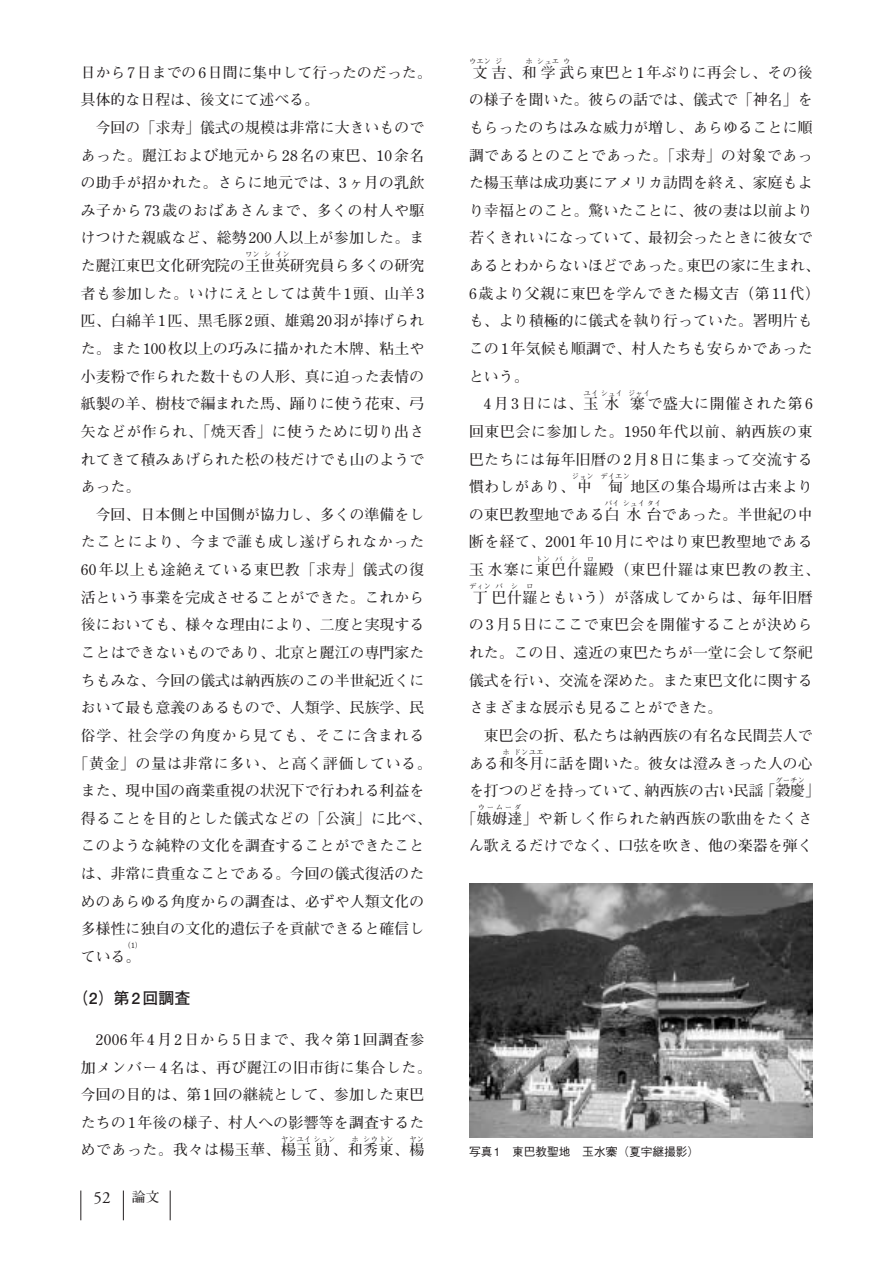
<style>
.page{position:relative;width:893px;height:1263px;background:#fff}
.page>*{position:absolute;margin:0;border:0;box-sizing:border-box;transform-origin:0 0}
.t1{font:16.95px "Adobe Garamond";color:#231f20}
.t2{font:700 15.9px "Futo Go B101";color:#231f20}
.t3{font:700 14.85px/27.6px "Futo Min A101";letter-spacing:.005em;color:#231f20;text-align:justify}
.t4{font:700 14.85px/27.6px "Futo Min A101";letter-spacing:.035em;color:#231f20;text-align:center}
.t5{font:700 14.85px "Futo Min A101";letter-spacing:.025em;color:#231f20}
.t6{font:700 14.85px/27.6px "Futo Min A101";letter-spacing:.03em;color:#231f20}
.t7{font:700 14.85px "Futo Min A101";letter-spacing:.05em;color:#231f20}
.t8{font:700 14.85px "Futo Min A101";letter-spacing:.045em;color:#231f20}
.t9{font:500 11.7px "Gothic BBB";color:#231f20}
.t10{font:700 7.5px "Futo Min A101";color:#231f20}
.s1{color:#fff}
.s2{font-family:"Futo Min A101";font-weight:700;font-size:13.8px}
</style>
<div class="page">
<svg style="left:81px;top:1191px;width:1px;height:29px"></svg>
<svg style="left:123px;top:1191px;width:1px;height:29px"></svg>
<svg style="left:170px;top:1191px;width:1px;height:29px"></svg>
<img style="left:469px;top:884px;width:343px;height:254px">
<svg style="left:316px;top:1143px;width:13px;height:13px"></svg>
<p class="t3" style="left:81px;top:60px;width:352px">日から 7 日までの 6 日間に集中して行ったのだった。具体的な日程は、後文にて述べる。</p>
<p class="t3" style="left:81px;top:116px;width:345px;text-indent:15px">今回の「求寿」儀式の規模は非常に大きいものであった。麗江および地元から 28名の東巴、10余名の助手が招かれた。さらに地元では、3 ヶ月の乳飲み子から73歳のおばあさんまで、多くの村人や駆けつけた親戚など、総勢 200人以上が参加した。また麗江東巴文化研究院の王世英研究員ら多くの研究</p>
<p class="t10" style="left:245px;top:252px;width:16px">ワン</p>
<p class="t10" style="left:264px;top:252px;width:9px">シ</p>
<p class="t10" style="left:275px;top:252px;width:16px">イン</p>
<p class="t3" style="left:81px;top:281px;width:345px">者も参加した。いけにえとしては黄牛1頭、山羊3匹、白綿羊 1 匹、黒毛豚 2 頭、雄鶏 20羽が捧げられた。また 100枚以上の巧みに描かれた木牌、粘土や小麦粉で作られた数十もの人形、真に迫った表情の紙製の羊、樹枝で編まれた馬、踊りに使う花束、弓矢などが作られ、「焼天香」に使うために切り出されてきて積みあげられた松の枝だけでも山のようであった。</p>
<p class="t3" style="left:96px;top:503px;width:330px">今回、日本側と中国側が協力し、多くの準備をし</p>
<p class="t7" style="left:81px;top:537px;width:345px">たことにより、今まで誰も成し遂げられなかった</p>
<p class="t8" style="left:81px;top:564px;width:345px">60年以上も途絶えている東巴教「求寿」儀式の復</p>
<p class="t3" style="left:81px;top:585px;width:345px">活という事業を完成させることができた。これから</p>
<p class="t3" style="left:81px;top:613px;width:345px">後においても、様々な理由により、二度と実現する</p>
<p class="t3" style="left:81px;top:641px;width:345px">ことはできないものであり、北京と麗江の専門家た</p>
<p class="t3" style="left:81px;top:668px;width:345px">ちもみな、今回の儀式は納西族のこの半世紀近くに</p>
<p class="t3" style="left:81px;top:696px;width:345px">おいて最も意義のあるもので、人類学、民族学、民</p>
<p class="t7" style="left:81px;top:730px;width:345px">俗学、社会学の角度から見ても、そこに含まれる</p>
<p class="t7" style="left:73px;top:758px;width:360px">「黄金」の量は非常に多い、と高く評価している。</p>
<p class="t3" style="left:81px;top:779px;width:345px">また、現中国の商業重視の状況下で行われる利益を</p>
<p class="t5" style="left:81px;top:813px;width:352px">得ることを目的とした儀式などの「公演」に比べ、</p>
<p class="t3" style="left:81px;top:834px;width:345px">このような純粋の文化を調査することができたこと</p>
<p class="t3" style="left:81px;top:862px;width:345px">は、非常に貴重なことである。今回の儀式復活のた</p>
<p class="t3" style="left:81px;top:889px;width:345px">めのあらゆる角度からの調査は、必ずや人類文化の</p>
<p class="t3" style="left:81px;top:917px;width:345px">多様性に独自の文化的遺伝子を貢献できると確信し</p>
<p class="t3" style="left:81px;top:945px;width:61px">ている。</p>
<p class="t10" style="left:124px;top:943px;width:20px">（1）</p>
<p class="t2" style="left:73px;top:992px;width:119px">（2）第 2回調査</p>
<p class="t4" style="left:81px;top:1028px;width:352px">2006年 4月 2日から5日まで、我々第1回調査参<br>加メンバー4名は、再び麗江の旧市街に集合した。今回の目的は、第 1回の継続として、参加した東巴たちの 1 年後の様子、村人への影響等を調査するためであった。我々は楊玉華、楊玉<span class="s1">〓</span>、和秀東、楊</p>
<p class="t10" style="left:281px;top:1136px;width:56px">ヤンユイシュン</p>
<p class="t10" style="left:351px;top:1136px;width:9px">ホ</p>
<p class="t10" style="left:363px;top:1136px;width:32px">シウトン</p>
<p class="t10" style="left:409px;top:1136px;width:16px">ヤン</p>
<p class="t1" style="left:94px;top:1191px;width:67px">52 <span class="s2">論文</span></p>
<p class="t10" style="left:469px;top:59px;width:24px">ウエン</p>
<p class="t10" style="left:495px;top:59px;width:9px">ジ</p>
<p class="t10" style="left:525px;top:59px;width:9px">ホ</p>
<p class="t10" style="left:537px;top:59px;width:24px">シュエ</p>
<p class="t10" style="left:563px;top:59px;width:9px">ウ</p>
<p class="t3" style="left:469px;top:88px;width:345px">の様子を聞いた。彼らの話では、儀式で「神名」を</p>
<p class="t3" style="left:469px;top:116px;width:345px">もらったのちはみな威力が増し、あらゆることに順</p>
<p class="t5" style="left:469px;top:150px;width:345px">調であるとのことであった。「求寿」の対象であっ</p>
<p class="t3" style="left:469px;top:171px;width:345px">た楊玉華は成功裏にアメリカ訪問を終え、家庭もよ</p>
<p class="t3" style="left:469px;top:199px;width:345px">り幸福とのこと。驚いたことに、彼の妻は以前より</p>
<p class="t3" style="left:469px;top:226px;width:345px">若くきれいになっていて、最初会ったときに彼女で</p>
<p class="t3" style="left:469px;top:254px;width:352px">あるとわからないほどであった。東巴の家に生まれ、</p>
<p class="t6" style="left:469px;top:281px;width:352px">6歳より父親に東巴を学んできた楊文吉（第 11代）</p>
<p class="t3" style="left:469px;top:309px;width:345px">も、より積極的に儀式を執り行っていた。署明片も</p>
<p class="t3" style="left:469px;top:337px;width:345px">この1年気候も順調で、村人たちも安らかであった</p>
<p class="t3" style="left:469px;top:364px;width:61px">という。</p>
<p class="t3" style="left:484px;top:392px;width:137px">4 月 3 日には、玉水</p>
<p class="t3" style="left:472px;top:60px;width:341px">文吉、和学武ら東巴と 1 年ぶりに再会し、その後</p>
<p class="t10" style="left:628px;top:390px;width:24px">ジャイ</p>
<p class="t3" style="left:469px;top:420px;width:345px">回東巴会に参加した。1950年代以前、納西族の東巴たちには毎年旧暦の2月 8 日に集まって交流する慣わしがあり、中</p>
<p class="t10" style="left:583px;top:390px;width:41px">ユイシュイ</p>
<p class="t8" style="left:630px;top:399px;width:184px">寨で盛大に開催された第 6</p>
<p class="t10" style="left:600px;top:473px;width:31px">デイエン</p>
<p class="t10" style="left:571px;top:473px;width:24px">ジョン</p>
<p class="t3" style="left:630px;top:475px;width:184px">地区の集合場所は古来より</p>
<p class="t3" style="left:607px;top:475px;width:16px">甸</p>
<p class="t10" style="left:604px;top:501px;width:58px">バイシュイタイ</p>
<p class="t6" style="left:469px;top:503px;width:352px;text-indent:157px">水台であった。半世紀の中断を経て、2001 年 10 月にやはり東巴教聖地である玉水寨に東巴什羅殿（東巴什羅は東巴教の教主、</p>
<p class="t3" style="left:469px;top:503px;width:152px">の東巴教聖地である白</p>
<p class="t10" style="left:535px;top:556px;width:16px">トン</p>
<p class="t10" style="left:555px;top:556px;width:9px">バ</p>
<p class="t10" style="left:571px;top:556px;width:9px">シ</p>
<p class="t10" style="left:586px;top:556px;width:9px">ロ</p>
<p class="t5" style="left:473px;top:592px;width:341px">丁巴什羅ともいう）が落成してからは、毎年旧暦</p>
<p class="t10" style="left:469px;top:584px;width:24px">ディン</p>
<p class="t10" style="left:495px;top:584px;width:9px">バ</p>
<p class="t10" style="left:511px;top:584px;width:9px">シ</p>
<p class="t10" style="left:526px;top:584px;width:9px">ロ</p>
<p class="t3" style="left:469px;top:613px;width:345px">の3月5日にここで東巴会を開催することが決められた。この日、遠近の東巴たちが一堂に会して祭祀儀式を行い、交流を深めた。また東巴文化に関するさまざまな展示も見ることができた。</p>
<p class="t3" style="left:469px;top:724px;width:345px;text-align:right">東巴会の折、私たちは納西族の有名な民間芸人である和冬月に話を聞いた。彼女は澄みきった人の心</p>
<p class="t10" style="left:502px;top:750px;width:9px">ホ</p>
<p class="t10" style="left:514px;top:750px;width:31px">ドンユエ</p>
<p class="t3" style="left:469px;top:779px;width:352px">を打つのどを持っていて、納西族の古い民謡「穀慶」</p>
<p class="t10" style="left:775px;top:777px;width:31px">グーチン</p>
<p class="t5" style="left:461px;top:813px;width:352px">「娥姆達」や新しく作られた納西族の歌曲をたくさ</p>
<p class="t10" style="left:477px;top:805px;width:45px">ウームーダ</p>
<p class="t3" style="left:469px;top:834px;width:345px">ん歌えるだけでなく、口弦を吹き、他の楽器を弾く</p>
<p class="t9" style="left:469px;top:1147px;width:232px">写真 1 東巴教聖地　玉水寨（夏宇継撮影）</p>
</div>
